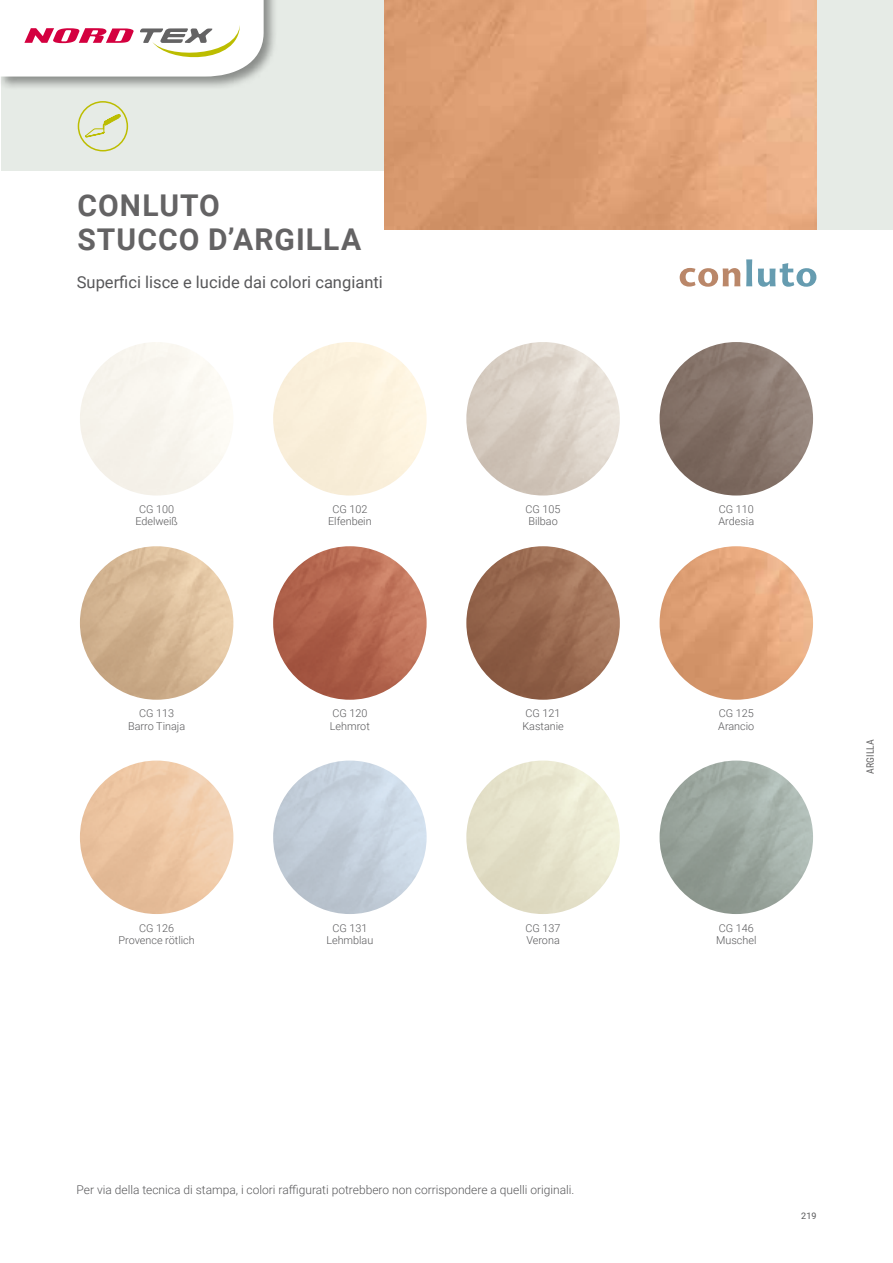
<style>
.page{position:relative;width:893px;height:1263px;background:#fff}
.page>*{position:absolute;margin:0;border:0;box-sizing:border-box;transform-origin:0 0}
.t1{font:700 30px/34.5px "Roboto";letter-spacing:.035em;color:#646364}
.t2{font:16.5px "Roboto";color:#58585a}
.t3{font:300 12px "Roboto";color:#58585a}
.t4{font:300 10.8px/12.1px "Roboto";color:#58585a}
.t5{font:10.2px "Roboto Condensed";color:#646364}
.t6{font:9px "Roboto";color:#58585a}
</style>
<div class="page">
<svg style="left:746px;top:259px;width:6px;height:27px"></svg>
<svg style="left:758px;top:263px;width:58px;height:24px"></svg>
<svg style="left:680px;top:268px;width:60px;height:19px"></svg>
<div style="left:1px;top:0;width:892px;height:230px;background:#e6ebe6"></div>
<div style="left:0;top:171px;width:384px;height:95px;background:#fff"></div>
<div style="left:78px;top:101px;width:50px;height:50px;border:2px solid #bcbd00;border-radius:50%"></div>
<img style="left:384px;top:0;width:432px;height:229px">
<img style="left:80px;top:546px;width:153px;height:154px;border-radius:77px">
<img style="left:80px;top:760px;width:153px;height:154px;border-radius:77px">
<div style="left:273px;top:342px;width:154px;height:153px;background:#faf0db;border-radius:77px"></div>
<img style="left:273px;top:546px;width:154px;height:154px;border-radius:77px">
<img style="left:273px;top:760px;width:154px;height:154px;border-radius:77px">
<img style="left:466px;top:342px;width:154px;height:153px;border-radius:77px">
<img style="left:466px;top:546px;width:154px;height:154px;border-radius:77px">
<img style="left:466px;top:760px;width:154px;height:154px;border-radius:77px">
<img style="left:660px;top:342px;width:153px;height:153px;border-radius:77px">
<img style="left:660px;top:546px;width:153px;height:154px;border-radius:77px">
<img style="left:660px;top:760px;width:153px;height:154px;border-radius:77px">
<div style="left:0;top:0;width:277px;height:91px;background:#000;opacity:.4"></div>
<svg style="left:0;top:0;width:264px;height:138px"></svg>
<h1 class="t1" style="left:77px;top:187px;width:286px">CONLUTO<br>STUCCO D’ARGILLA</h1>
<h2 class="t2" style="left:77px;top:270px;width:308px">Superfici lisce e lucide dai colori cangianti</h2>
<p class="t4" style="left:135px;top:503px;width:44px;text-align:center">CG 100<br>Edelweiß</p>
<p class="t4" style="left:328px;top:503px;width:45px;text-align:center">CG 102<br>Elfenbein</p>
<p class="t4" style="left:526px;top:503px;width:37px">CG 105<br>Bilbao</p>
<p class="t4" style="left:718px;top:503px;width:37px">CG 110<br>Ardesia</p>
<p class="t4" style="left:128px;top:707px;width:59px;text-align:center">CG 113<br>Barro Tinaja</p>
<p class="t4" style="left:330px;top:707px;width:41px">CG 120<br>Lehmrot</p>
<p class="t4" style="left:522px;top:707px;width:43px">CG 121<br>Kastanie</p>
<p class="t4" style="left:718px;top:707px;width:38px">CG 125<br>Arancio</p>
<p class="t5" style="left:863px;top:774px;width:36px;rotate:-90deg">ARGILLA</p>
<p class="t4" style="left:119px;top:921px;width:78px;text-align:center">CG 126<br>Provence rötlich</p>
<p class="t4" style="left:326px;top:921px;width:49px;text-align:center">CG 131<br>Lehmblau</p>
<p class="t4" style="left:526px;top:921px;width:37px">CG 137<br>Verona</p>
<p class="t4" style="left:716px;top:921px;width:42px">CG 146<br>Muschel</p>
<p class="t3" style="left:77px;top:1181px;width:499px">Per via della tecnica di stampa, i colori raffigurati potrebbero non corrispondere a quelli originali.</p>
<p class="t6" style="left:801px;top:1209px;width:17px">219</p>
</div>
